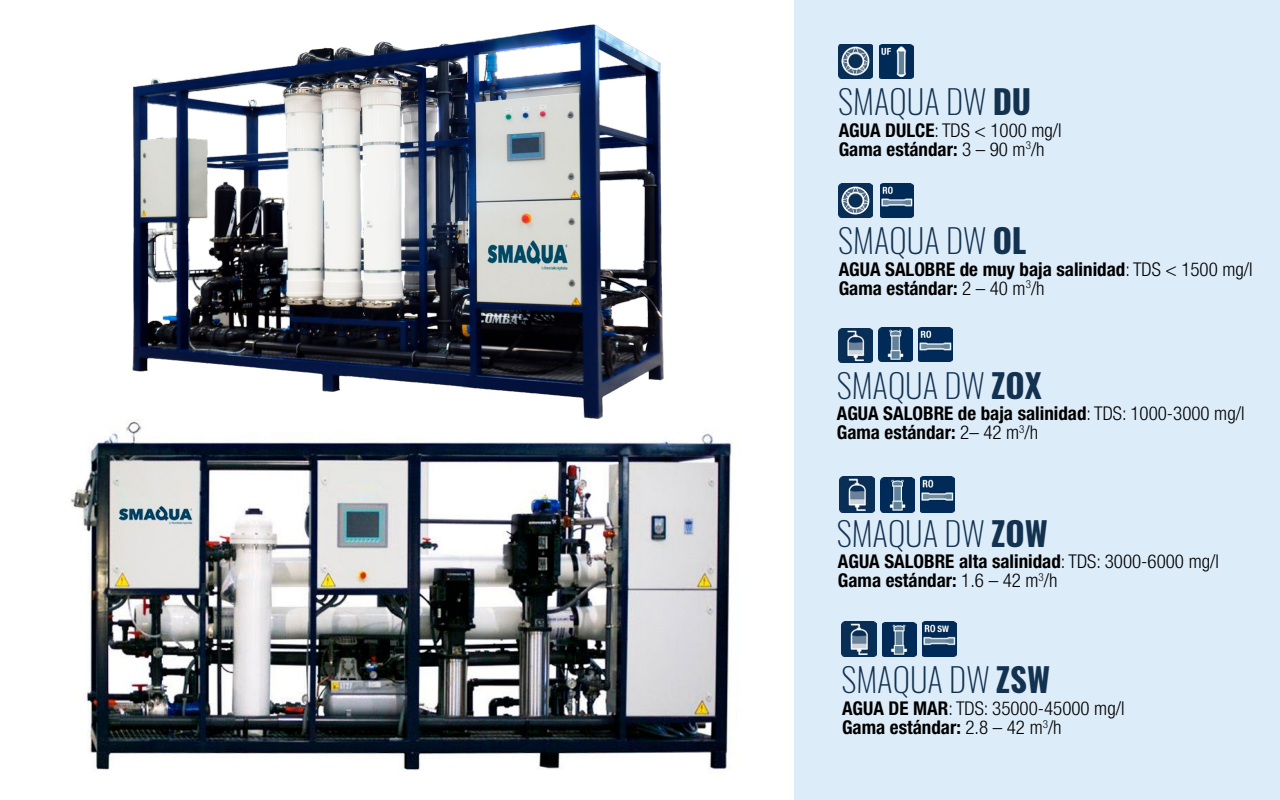
<style>
.page{position:relative;width:1280px;height:800px;background:#fff}
.page>*{position:absolute;margin:0;border:0;box-sizing:border-box;transform-origin:0 0}
.t1{font:200 33px "Oswald";color:#123250}
.t2{font:700 condensed 19px/19px "Helvetica Neue LT Std";color:#000}
.t3{font:300 condensed 19px/19px "Helvetica Neue LT Std";color:#000}
.t4{font:700 condensed 9px "Helvetica Neue LT Std";color:#fff}
.s1{font-weight:700}
.s2{font-weight:300}
</style>
<div class="page">
<div style="left:794px;top:0;width:486px;height:800px;background:#ddecf9"></div>
<img style="left:838px;top:44px;width:35px;height:35px">
<img style="left:838px;top:183px;width:35px;height:35px">
<img style="left:879px;top:45px;width:34px;height:34px">
<img style="left:838px;top:328px;width:35px;height:35px">
<img style="left:840px;top:477px;width:35px;height:35px">
<img style="left:879px;top:328px;width:33px;height:34px">
<img style="left:881px;top:478px;width:34px;height:34px">
<img style="left:919px;top:327px;width:33px;height:35px">
<img style="left:921px;top:477px;width:34px;height:35px">
<img style="left:842px;top:622px;width:35px;height:35px">
<img style="left:882px;top:622px;width:34px;height:35px">
<img style="left:922px;top:622px;width:34px;height:35px">
<img style="left:70px;top:426px;width:665px;height:344px">
<img style="left:128px;top:24px;width:536px;height:402px">
<img style="left:881px;top:184px;width:33px;height:34px">
<h1 class="t1" style="left:838px;top:79px;width:195px">SMAQUA DW <span class="s1">DU</span></h1>
<p class="t2" style="left:839px;top:120px;width:225px">AGUA DULCE<span class="s2">: TDS &lt; 1000 mg/l<br></span>Gama estándar: <span class="s2">3 – 90 m</span><sup>3</sup><span class="s2">/h</span></p>
<h1 class="t1" style="left:838px;top:219px;width:190px">SMAQUA DW <span class="s1">OL</span></h1>
<p class="t2" style="left:839px;top:259px;width:415px">AGUA SALOBRE de muy baja salinidad<span class="s2">: TDS &lt; 1500 mg/l<br></span>Gama estándar: <span class="s2">2 – 40 m</span><sup>3</sup><span class="s2">/h</span></p>
<h1 class="t1" style="left:837px;top:363px;width:206px">SMAQUA DW <span class="s1">ZOX</span></h1>
<p class="t2" style="left:837px;top:404px;width:409px">AGUA SALOBRE de baja salinidad<span class="s2">: TDS: 1000-3000 mg/l<br></span>Gama estándar: <span class="s2">2– 42 m</span><sup>3</sup><span class="s2">/h</span></p>
<h1 class="t1" style="left:837px;top:511px;width:213px">SMAQUA DW <span class="s1">ZOW</span></h1>
<p class="t2" style="left:838px;top:552px;width:382px">AGUA SALOBRE alta salinidad<span class="s2">: TDS: 3000-6000 mg/l<br></span>Gama estándar: <span class="s2">1.6 – 42 m</span><sup>3</sup><span class="s2">/h</span></p>
<p class="t4" style="left:937px;top:623px;width:13px">SW</p>
<h1 class="t1" style="left:842px;top:658px;width:210px">SMAQUA DW <span class="s1">ZSW</span></h1>
<p class="t3" style="left:842px;top:699px;width:284px"><span class="s1">AGUA DE MAR</span>: TDS: 35000-45000 mg/l<br><span class="s1">Gama estándar:</span> 2.8 – 42 m<sup>3</sup>/h</p>
</div>
